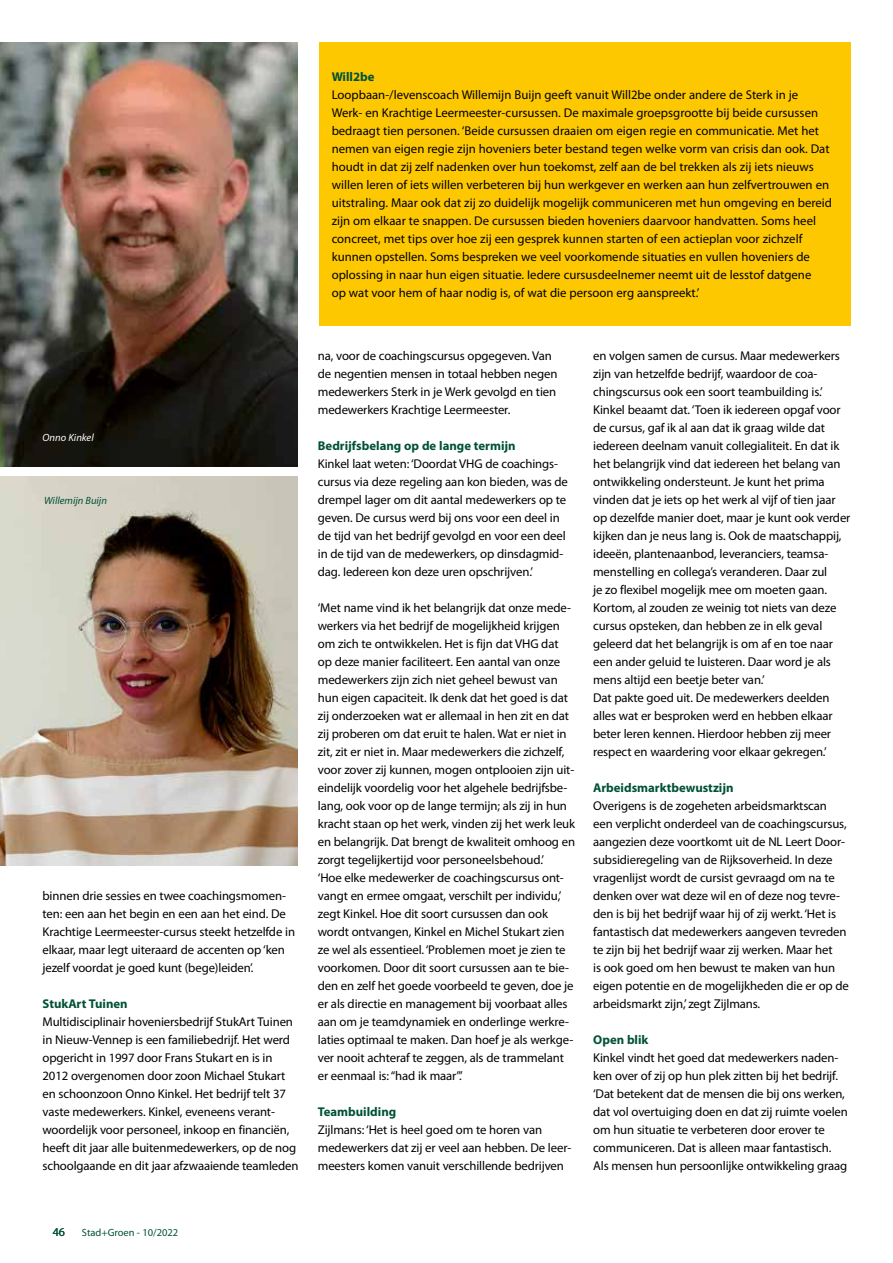
<style>
.page{position:relative;width:893px;height:1263px;background:#fff}
.page>*{position:absolute;margin:0;border:0;box-sizing:border-box;transform-origin:0 0}
.t1{font:12.75px/18px "Myriad Pro";letter-spacing:-.01em;color:#000}
.t2{font:700 12.75px "Myriad Pro";color:#005139}
.t3{font:12px "Myriad Pro";color:#005139}
.t4{font:10.5px "Myriad Pro";color:#005139}
.t5{font:italic 10.5px "Myriad Pro";color:#005139}
.t6{font:italic 10.5px "Myriad Pro";color:#fff}
</style>
<div class="page">
<img style="left:0;top:43px;width:298px;height:423px">
<img style="left:0;top:476px;width:298px;height:390px">
<div style="left:319px;top:43px;width:531px;height:283px;background:#fec800"></div>
<p class="t2" style="left:332px;top:68px;width:44px">Will2be</p>
<p class="t1" style="left:332px;top:86px;width:502px">Loopbaan-/levenscoach Willemijn Buijn geeft vanuit Will2be onder andere de Sterk in je Werk- en Krachtige Leermeester-cursussen. De maximale groepsgrootte bij beide cursussen bedraagt tien personen. ‘Beide cursussen draaien om eigen regie en communicatie. Met het nemen van eigen regie zijn hoveniers beter bestand tegen welke vorm van crisis dan ook. Dat houdt in dat zij zelf nadenken over hun toekomst, zelf aan de bel trekken als zij iets nieuws willen leren of iets willen verbeteren bij hun werkgever en werken aan hun zelfvertrouwen en uitstraling. Maar ook dat zij zo duidelijk mogelijk communiceren met hun omgeving en bereid zijn om elkaar te snappen. De cursussen bieden hoveniers daarvoor handvatten. Soms heel concreet, met tips over hoe zij een gesprek kunnen starten of een actieplan voor zichzelf kunnen opstellen. Soms bespreken we veel voorkomende situaties en vullen hoveniers de oplossing in naar hun eigen situatie. Iedere cursusdeelnemer neemt uit de lesstof datgene<br>op wat voor hem of haar nodig is, of wat die persoon erg aanspreekt.’</p>
<p class="t6" style="left:43px;top:431px;width:53px">Onno Kinkel</p>
<p class="t5" style="left:44px;top:494px;width:64px">Willemijn Buijn</p>
<p class="t1" style="left:43px;top:887px;width:254px">binnen drie sessies en twee coachingsmomen&shy;ten: een aan het begin en een aan het eind. De Krachtige Leermeester-cursus steekt hetzelfde in elkaar, maar legt uiteraard de accenten op ‘ken jezelf voordat je goed kunt (bege)leiden’.</p>
<p class="t2" style="left:43px;top:995px;width:87px">StukArt Tuinen</p>
<p class="t1" style="left:43px;top:1013px;width:258px">Multidisciplinair hoveniersbedrijf StukArt Tuinen in Nieuw-Vennep is een familiebedrijf. Het werd opgericht in 1997 door Frans Stukart en is in 2012 overgenomen door zoon Michael Stukart en schoonzoon Onno Kinkel. Het bedrijf telt 37 vaste medewerkers. Kinkel, eveneens verant&shy;woordelijk voor personeel, inkoop en financiën, heeft dit jaar alle buitenmedewerkers, op de nog schoolgaande en dit jaar afzwaaiende teamleden</p>
<p class="t1" style="left:318px;top:347px;width:241px">na, voor de coachingscursus opgegeven. Van de negentien mensen in totaal hebben negen medewerkers Sterk in je Werk gevolgd en tien medewerkers Krachtige Leermeester.</p>
<p class="t2" style="left:318px;top:437px;width:199px">Bedrijfsbelang op de lange termijn</p>
<p class="t1" style="left:318px;top:455px;width:252px">Kinkel laat weten: ‘Doordat VHG de coachings&shy;cursus via deze regeling aan kon bieden, was de drempel lager om dit aantal medewerkers op te geven. De cursus werd bij ons voor een deel in de tijd van het bedrijf gevolgd en voor een deel in de tijd van de medewerkers, op dinsdagmid&shy;dag. Iedereen kon deze uren opschrijven.’</p>
<p class="t1" style="left:318px;top:599px;width:259px">‘Met name vind ik het belangrijk dat onze mede&shy;werkers via het bedrijf de mogelijkheid krijgen om zich te ontwikkelen. Het is fijn dat VHG dat op deze manier faciliteert. Een aantal van onze medewerkers zijn zich niet geheel bewust van hun eigen capaciteit. Ik denk dat het goed is dat zij onderzoeken wat er allemaal in hen zit en dat zij proberen om dat eruit te halen. Wat er niet in zit, zit er niet in. Maar medewerkers die zichzelf, voor zover zij kunnen, mogen ontplooien zijn uit&shy;eindelijk voordelig voor het algehele bedrijfsbe&shy;lang, ook voor op de lange termijn; als zij in hun kracht staan op het werk, vinden zij het werk leuk en belangrijk. Dat brengt de kwaliteit omhoog en zorgt tegelijkertijd voor personeelsbehoud.’<br>‘Hoe elke medewerker de coachingscursus ont&shy;vangt en ermee omgaat, verschilt per individu,’ zegt Kinkel. Hoe dit soort cursussen dan ook wordt ontvangen, Kinkel en Michel Stukart zien ze wel als essentieel. ‘Problemen moet je zien te voorkomen. Door dit soort cursussen aan te bie&shy;den en zelf het goede voorbeeld te geven, doe je er als directie en management bij voorbaat alles aan om je teamdynamiek en onderlinge werkre&shy;laties optimaal te maken. Dan hoef je als werkge&shy;ver nooit achteraf te zeggen, als de trammelant er eenmaal is: “had ik maar”.’</p>
<p class="t2" style="left:318px;top:1104px;width:80px">Teambuilding</p>
<p class="t1" style="left:318px;top:1121px;width:255px">Zijlmans: ‘Het is heel goed om te horen van medewerkers dat zij er veel aan hebben. De leer&shy;meesters komen vanuit verschillende bedrijven</p>
<p class="t1" style="left:593px;top:347px;width:259px">en volgen samen de cursus. Maar medewerkers zijn van hetzelfde bedrijf, waardoor de coa&shy;chingscursus ook een soort teambuilding is.’ Kinkel beaamt dat. ‘Toen ik iedereen opgaf voor de cursus, gaf ik al aan dat ik graag wilde dat iedereen deelnam vanuit collegialiteit. En dat ik het belangrijk vind dat iedereen het belang van ontwikkeling ondersteunt. Je kunt het prima vinden dat je iets op het werk al vijf of tien jaar op dezelfde manier doet, maar je kunt ook verder kijken dan je neus lang is. Ook de maatschappij, ideeën, plantenaanbod, leveranciers, teamsa&shy;menstelling en collega’s veranderen. Daar zul<br>je zo flexibel mogelijk mee om moeten gaan.<br>Kortom, al zouden ze weinig tot niets van deze cursus opsteken, dan hebben ze in elk geval geleerd dat het belangrijk is om af en toe naar een ander geluid te luisteren. Daar word je als mens altijd een beetje beter van.’<br>Dat pakte goed uit. De medewerkers deelden alles wat er besproken werd en hebben elkaar beter leren kennen. Hierdoor hebben zij meer respect en waardering voor elkaar gekregen.’</p>
<p class="t2" style="left:593px;top:780px;width:142px">Arbeidsmarktbewustzijn</p>
<p class="t1" style="left:593px;top:797px;width:257px">Overigens is de zogeheten arbeidsmarktscan een verplicht onderdeel van de coachingscursus, aangezien deze voortkomt uit de NL Leert Door&shy;subsidieregeling van de Rijksoverheid. In deze vragenlijst wordt de cursist gevraagd om na te denken over wat deze wil en of deze nog tevre&shy;den is bij het bedrijf waar hij of zij werkt. ‘Het is fantastisch dat medewerkers aangeven tevreden te zijn bij het bedrijf waar zij werken. Maar het<br>is ook goed om hen bewust te maken van hun eigen potentie en de mogelijkheden die er op de arbeidsmarkt zijn,’ zegt Zijlmans.</p>
<p class="t2" style="left:593px;top:1032px;width:57px">Open blik</p>
<p class="t1" style="left:593px;top:1049px;width:256px">Kinkel vindt het goed dat medewerkers naden&shy;ken over of zij op hun plek zitten bij het bedrijf. ‘Dat betekent dat de mensen die bij ons werken, dat vol overtuiging doen en dat zij ruimte voelen om hun situatie te verbeteren door erover te communiceren. Dat is alleen maar fantastisch.<br>Als mensen hun persoonlijke ontwikkeling graag</p>
<p class="t3" style="left:53px;top:1224px;width:14px">46</p>
<p class="t4" style="left:82px;top:1226px;width:98px">Stad+Groen - 10/2022</p>
</div>
